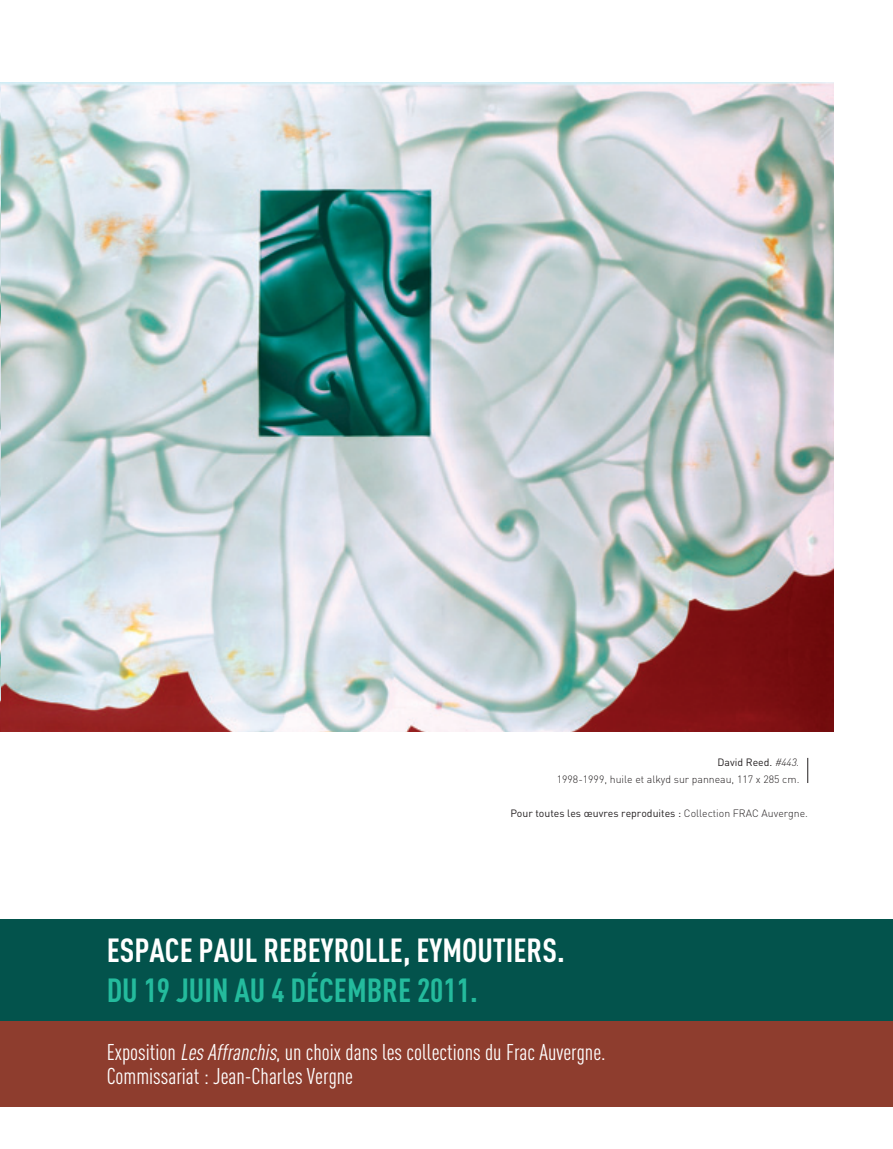
<style>
.page{position:relative;width:893px;height:1149px;background:#fff}
.page>*{position:absolute;margin:0;border:0;box-sizing:border-box;transform-origin:0 0}
.t1{font:700 33px/39.6px "DIN Cond";color:#fff}
.t2{font:22.5px/24px "DIN Cond";color:#fff}
.t3{font:300 10.5px/17px "DIN";color:#231f20;text-align:right}
.t4{font:10.5px "DIN";color:#231f20}
.s1{font-weight:400}
.s2{font-style:italic}
.s3{font-weight:300}
.s4{color:#24bb9d}
</style>
<div class="page">
<img style="left:0;top:83px;width:833px;height:648px">
<div style="left:0;top:918px;width:893px;height:102px;background:#03534c"></div>
<div style="left:0;top:1020px;width:893px;height:86px;background:#8e3d2e"></div>
<svg style="left:807px;top:757px;width:1px;height:25px"></svg>
<p class="t3" style="left:557px;top:753px;width:244px"><span class="s1">David Reed.</span> <span class="s2">#443.<br></span>1998-1999, huile et alkyd sur panneau, 117 x 285 cm.</p>
<p class="t4" style="left:510px;top:809px;width:299px">Pour toutes les œuvres reproduites : <span class="s3">Collection FRAC Auvergne.</span></p>
<p class="t1" style="left:107px;top:933px;width:460px">ESPACE PAUL REBEYROLLE, EYMOUTIERS.<br><span class="s4">DU 19 JUIN AU 4 DÉCEMBRE 2011.</span></p>
<p class="t2" style="left:107px;top:1041px;width:500px">Exposition <span class="s2">Les Affranchis</span>, un choix dans les collections du Frac Auvergne.<br>Commissariat : Jean-Charles Vergne</p>
</div>
